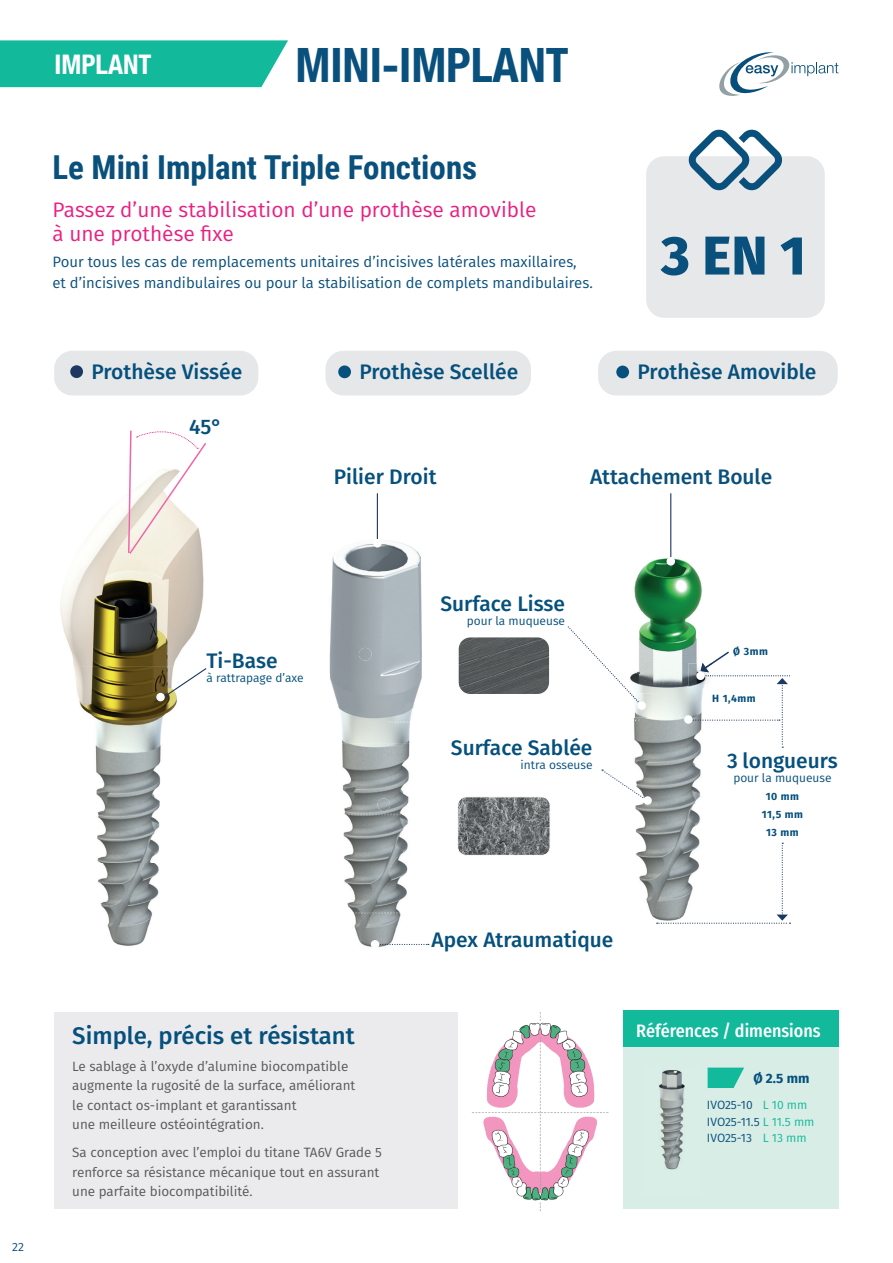
<style>
.page{position:relative;width:893px;height:1263px;background:#fff}
.page>*{position:absolute;margin:0;border:0;box-sizing:border-box;transform-origin:0 0}
.t1{font:800 54.6px "Fira Sans";color:#09507c}
.t2{font:700 condensed 47.4px "Helvetica Neue";color:#09507c}
.t3{font:700 33px "Roboto Condensed";color:#09507c}
.t4{font:700 condensed 27px "Helvetica Neue";color:#fff}
.t5{font:500 24px "Fira Sans";color:#05507c}
.t6{font:500 21px "Fira Sans";color:#05507c}
.t7{font:21px/24px "Fira Sans";color:#e92081}
.t8{font:500 21px "Fira Sans";color:#09507c}
.t9{font:500 18px "Fira Sans Condensed";color:#fff}
.t10{font:15px/21px "Fira Sans";color:#09507c}
.t11{font:13.5px/19.5px "Fira Sans";color:#57585a}
.t12{font:700 13.5px "Fira Sans";color:#05507c}
.t13{font:12px "Fira Sans";color:#05507c}
.t14{font:12px/16.5px "Fira Sans";color:#09507c}
.t15{font:12px "Fira Sans";color:#13b99b}
.t16{font:12px "Fira Sans";color:#0c4f79}
.t17{font:700 10.5px/18px "Fira Sans";letter-spacing:.05em;color:#05507c;text-align:center}
.s1{color:#13b99b}
</style>
<div class="page">
<div style="left:54px;top:1012px;width:403px;height:197px;background:#ebebed"></div>
<div style="left:646px;top:156px;width:179px;height:162px;background:#e7e8ea;border-radius:18px"></div>
<svg style="left:688px;top:129px;width:94px;height:62px"></svg>
<img style="left:634px;top:535px;width:68px;height:389px">
<svg style="left:640px;top:916px;width:2px;height:8px"></svg>
<img style="left:459px;top:798px;width:90px;height:56px">
<div style="left:457px;top:796px;width:94px;height:60px;border:1px solid #fff;border-radius:8px"></div>
<img style="left:329px;top:533px;width:93px;height:414px">
<svg style="left:359px;top:648px;width:13px;height:13px"></svg>
<svg style="left:340px;top:912px;width:82px;height:1px"></svg>
<svg style="left:388px;top:721px;width:34px;height:2px"></svg>
<svg style="left:333px;top:798px;width:89px;height:17px"></svg>
<img style="left:459px;top:638px;width:90px;height:55px">
<div style="left:457px;top:636px;width:94px;height:59px;border:1px solid #fff;border-radius:12px"></div>
<div style="left:54px;top:351px;width:204px;height:44px;background:#e6e7e9;border-radius:18px"></div>
<div style="left:70px;top:365px;width:13px;height:13px;background:#1d3861;border-radius:50%"></div>
<div style="left:598px;top:351px;width:240px;height:44px;background:#e6e7e9;border-radius:18px"></div>
<div style="left:616px;top:366px;width:13px;height:12px;background:#05507c;border-radius:50%"></div>
<div style="left:325px;top:351px;width:206px;height:44px;background:#e6e7e9;border-radius:18px"></div>
<div style="left:338px;top:365px;width:13px;height:13px;background:#05507c;border-radius:50%"></div>
<svg style="left:601px;top:769px;width:49px;height:33px"></svg>
<div style="left:643px;top:796px;width:9px;height:9px;background:#fff;border-radius:50%"></div>
<img style="left:472px;top:1012px;width:137px;height:200px">
<div style="left:623px;top:1010px;width:216px;height:39px;background:#13b99b"></div>
<div style="left:623px;top:1047px;width:216px;height:162px;background:#d8ede6"></div>
<img style="left:659px;top:1070px;width:26px;height:100px">
<svg style="left:708px;top:1067px;width:36px;height:21px"></svg>
<img style="left:60px;top:508px;width:144px;height:438px">
<img style="left:188px;top:718px;width:16px;height:2px">
<img style="left:128px;top:499px;width:1px;height:54px">
<img style="left:129px;top:469px;width:60px;height:85px">
<svg style="left:156px;top:667px;width:51px;height:36px"></svg>
<div style="left:156px;top:693px;width:9px;height:8px;background:#fff;border-radius:50%"></div>
<hr style="left:670px;top:493px;width:1px;height:64px;background:#1d3861">
<div style="left:666px;top:557px;width:9px;height:9px;background:#fff;border-radius:50%"></div>
<hr style="left:377px;top:493px;width:1px;height:46px;background:#1d3861">
<div style="left:373px;top:539px;width:9px;height:8px;background:#fff;border-radius:50%"></div>
<svg style="left:378px;top:944px;width:52px;height:3px"></svg>
<svg style="left:657px;top:843px;width:133px;height:81px"></svg>
<svg style="left:129px;top:430px;width:77px;height:39px"></svg>
<div style="left:371px;top:940px;width:8px;height:8px;background:#fff;border-radius:50%"></div>
<img style="left:634px;top:693px;width:20px;height:25px">
<svg style="left:568px;top:626px;width:75px;height:79px"></svg>
<div style="left:637px;top:701px;width:9px;height:9px;background:#fff;border-radius:50%"></div>
<div style="left:684px;top:715px;width:9px;height:9px;background:#fff;border-radius:50%"></div>
<svg style="left:719px;top:52px;width:119px;height:44px"></svg>
<div style="left:0;top:40px;width:288px;height:47px;background:#13b99b"></div>
<img style="left:688px;top:663px;width:3px;height:25px">
<svg style="left:691px;top:646px;width:99px;height:102px"></svg>
<div style="left:696px;top:672px;width:9px;height:8px;background:#fff;border-radius:50%"></div>
<h3 class="t4" style="left:55px;top:42px;width:98px">IMPLANT</h3>
<h2 class="t2" style="left:296px;top:25px;width:275px">MINI-IMPLANT</h2>
<h3 class="t3" style="left:52px;top:144px;width:426px">Le Mini Implant Triple Fonctions</h3>
<h3 class="t7" style="left:52px;top:198px;width:485px">Passez d’une stabilisation d’une prothèse amovible à une prothèse fixe</h3>
<p class="t10" style="left:52px;top:251px;width:542px">Pour tous les cas de remplacements unitaires d’incisives latérales maxillaires, et d’incisives mandibulaires ou pour la stabilisation de complets mandibulaires.</p>
<h1 class="t1" style="left:661px;top:208px;width:146px">3 EN 1</h1>
<h3 class="t6" style="left:92px;top:354px;width:152px">Prothèse Vissée</h3>
<h3 class="t6" style="left:359px;top:354px;width:160px">Prothèse Scellée</h3>
<h3 class="t6" style="left:638px;top:354px;width:180px">Prothèse Amovible</h3>
<h3 class="t6" style="left:189px;top:410px;width:35px">45°</h3>
<h3 class="t6" style="left:334px;top:460px;width:104px">Pilier Droit</h3>
<h3 class="t8" style="left:590px;top:460px;width:184px">Attachement Boule</h3>
<p class="t16" style="left:12px;top:1238px;width:13px">22</p>
<h3 class="t6" style="left:206px;top:644px;width:73px">Ti-Base</h3>
<p class="t13" style="left:206px;top:669px;width:99px">à rattrapage d’axe</p>
<h3 class="t6" style="left:440px;top:587px;width:126px">Surface Lisse</h3>
<p class="t13" style="left:467px;top:612px;width:100px">pour la muqueuse</p>
<h3 class="t6" style="left:451px;top:730px;width:143px">Surface Sablée</h3>
<p class="t13" style="left:520px;top:756px;width:73px">intra osseuse</p>
<h3 class="t6" style="left:432px;top:922px;width:183px">Apex Atraumatique</h3>
<p class="t17" style="left:733px;top:642px;width:37px">Ø 3mm</p>
<p class="t17" style="left:712px;top:688px;width:45px">H 1,4mm</p>
<h3 class="t6" style="left:727px;top:743px;width:112px">3 longueurs</h3>
<p class="t13" style="left:733px;top:769px;width:100px">pour la muqueuse</p>
<p class="t17" style="left:762px;top:786px;width:43px">10 mm<br>11,5 mm<br>13 mm</p>
<h3 class="t5" style="left:72px;top:1016px;width:284px">Simple, précis et résistant</h3>
<h3 class="t9" style="left:636px;top:1016px;width:186px">Références / dimensions</h3>
<p class="t11" style="left:72px;top:1056px;width:285px">Le sablage à l’oxyde d’alumine biocompatible augmente la rugosité de la surface, améliorant le contact os-implant et garantissant<br>une meilleure ostéointégration.</p>
<p class="t11" style="left:72px;top:1142px;width:311px">Sa conception avec l’emploi du titane TA6V Grade 5 renforce sa résistance mécanique tout en assurant une parfaite biocompatibilité.</p>
<p class="t12" style="left:753px;top:1067px;width:58px">Ø 2.5 mm</p>
<p class="t14" style="left:707px;top:1096px;width:109px">IVO25-10<br>IVO25-11.5 <span class="s1">L 11.5 mm<br></span>IVO25-13</p>
<p class="t15" style="left:763px;top:1096px;width:46px">L 10 mm</p>
<p class="t15" style="left:763px;top:1129px;width:45px">L 13 mm</p>
</div>
